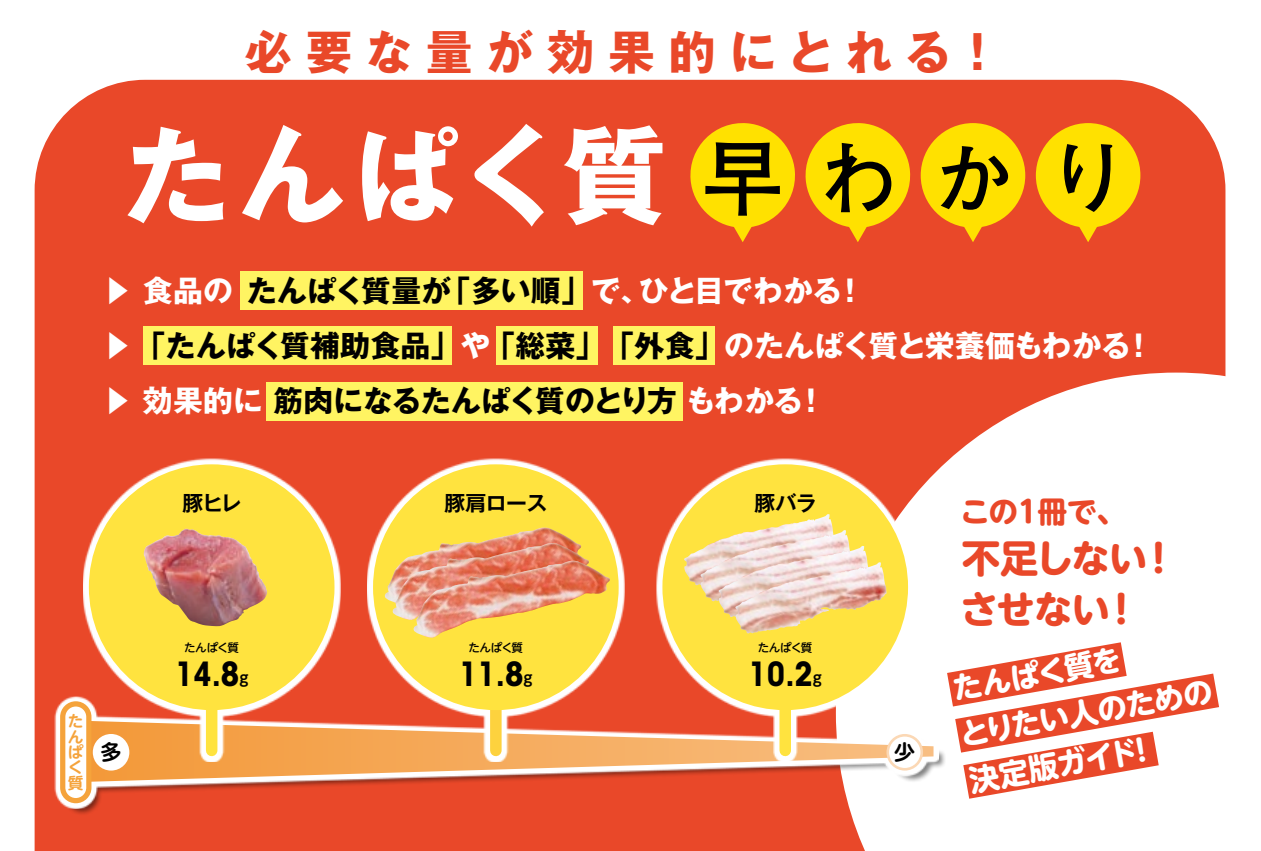
<style>
.page{position:relative;width:1261px;height:851px;background:#fff}
.page>*{position:absolute;margin:0;border:0;box-sizing:border-box;transform-origin:0 0}
.t1{font:700 106.2px "Gothic MB101 Pr 5";letter-spacing:.04em;color:#fff}
.t2{font:700 46.8px "Gothic MB101 Pr 5";letter-spacing:.29em;color:#e94829}
.t3{font:700 38.4px/51px "UD Shin M Go Pr 6 N";letter-spacing:-.025em;color:#e94829}
.t4{font:700 condensed 33px "ITC Avant Garde Std";color:#000}
.t5{font:700 29.7px/55.2px "Gothic MB101 Pr 5";letter-spacing:.01em;color:#000}
.t6{font:700 29.7px/46.8px "UD Shin M Go Pr 6 N";color:#fff}
.t7{font:700 29.7px "UD Shin M Go Pr 6 N";letter-spacing:-.015em;color:#e94829}
.t8{font:700 21px "Gothic MB101 Pr 5 De";letter-spacing:-.03em;color:#000}
.t9{font:700 21px "UD Shin M Go Pr 6 N De";color:#000}
.t10{font:700 15.6px/15.3px "UD Shin M Go Pr 6 N De";color:#f5a33b}
.t11{font:700 14.4px "UD Shin M Go Pr 6 N De";color:#000}
.t12{font:500 11.4px "UD Shin M Go Pr 6 N";letter-spacing:-.06em;color:#000}
.s1{color:#fff}
</style>
<div class="page">
<div style="left:35px;top:80px;width:1190px;height:770px;background:#e94829"></div>
<svg style="left:836px;top:372px;width:390px;height:478px"></svg>
<div style="left:240px;top:271px;width:343px;height:38px;background:#fff462"></div>
<div style="left:143px;top:326px;width:308px;height:39px;background:#fff462"></div>
<div style="left:266px;top:382px;width:417px;height:38px;background:#fff462"></div>
<div style="left:496px;top:326px;width:101px;height:39px;background:#fff462"></div>
<div style="left:613px;top:326px;width:101px;height:39px;background:#fff462"></div>
<div style="left:920px;top:123px;width:105px;height:105px;background:#ffe100;border-radius:50%"></div>
<svg style="left:958px;top:225px;width:29px;height:17px"></svg>
<div style="left:1036px;top:123px;width:104px;height:105px;background:#ffe100;border-radius:50%"></div>
<svg style="left:688px;top:121px;width:109px;height:121px;background:#ce890d"></svg>
<svg style="left:803px;top:121px;width:109px;height:121px;background:#da930d"></svg>
<svg style="left:940px;top:146px;width:68px;height:64px"></svg>
<svg style="left:1064px;top:144px;width:48px;height:98px"></svg>
<svg style="left:910px;top:619px;width:316px;height:202px"></svg>
<div style="left:63px;top:704px;width:883px;height:111px;background:#000;opacity:.5"></div>
<svg style="left:55px;top:695px;width:884px;height:113px;fill:#e94829"></svg>
<svg style="left:91px;top:720px;width:842px;height:61px"></svg>
<div style="left:93px;top:733px;width:36px;height:37px;background:#fff;border-radius:50%"></div>
<svg style="left:888px;top:735px;width:34px;height:34px"></svg>
<div style="left:886px;top:733px;width:37px;height:37px;border:3px solid #fbd8b5;border-radius:50%"></div>
<div style="left:63px;top:703px;width:26px;height:97px;background:#fff;border-radius:13px"></div>
<div style="left:60px;top:701px;width:31px;height:102px;border:5px solid #f5a33b;border-radius:13px"></div>
<svg style="left:83px;top:458px;width:257px;height:304px"></svg>
<div style="left:206px;top:592px;width:11px;height:158px;background:#ffe33f"></div>
<div style="left:89px;top:464px;width:245px;height:246px;background:#ffe33f;border-radius:50%"></div>
<svg style="left:367px;top:458px;width:258px;height:304px;fill:#e94829"></svg>
<div style="left:490px;top:592px;width:11px;height:158px;background:#fdd23e"></div>
<div style="left:373px;top:464px;width:246px;height:246px;background:#ffe33f;border-radius:50%"></div>
<svg style="left:656px;top:458px;width:258px;height:304px"></svg>
<div style="left:779px;top:592px;width:12px;height:158px;background:#ffe33f"></div>
<div style="left:662px;top:464px;width:246px;height:246px;background:#ffe33f;border-radius:50%"></div>
<img style="left:144px;top:528px;width:123px;height:98px">
<img style="left:684px;top:515px;width:142px;height:70px">
<img style="left:700px;top:531px;width:142px;height:70px">
<img style="left:718px;top:547px;width:142px;height:70px">
<img style="left:735px;top:563px;width:142px;height:70px">
<img style="left:385px;top:527px;width:158px;height:75px">
<img style="left:393px;top:543px;width:155px;height:76px">
<img style="left:413px;top:560px;width:159px;height:77px">
<h2 class="t2" style="left:245px;top:13px;width:757px">必要な量が効果的にとれる！</h2>
<h1 class="t1" style="left:124px;top:87px;width:545px">たんぱく質</h1>
<p class="t5" style="left:103px;top:260px;width:1052px"><span class="s1">▶ 食品の</span> たんぱく質量が「多い順」<span class="s1">で、ひと目でわかる！<br>▶</span> 「たんぱく質補助食品」<span class="s1">や</span>「総菜」「外食」<span class="s1">のたんぱく質と栄養価もわかる！▶ 効果的に</span> 筋肉になるたんぱく質のとり方 <span class="s1">もわかる！</span></p>
<p class="t8" style="left:183px;top:485px;width:60px">豚ヒレ</p>
<p class="t8" style="left:444px;top:485px;width:104px">豚肩ロース</p>
<p class="t8" style="left:754px;top:485px;width:63px">豚バラ</p>
<p class="t10" style="left:68px;top:712px;width:17px">たんぱく質</p>
<p class="t12" style="left:184px;top:638px;width:56px">たんぱく質</p>
<p class="t4" style="left:175px;top:652px;width:66px">14.8</p>
<p class="t11" style="left:239px;top:665px;width:10px">g</p>
<p class="t12" style="left:468px;top:638px;width:56px">たんぱく質</p>
<p class="t4" style="left:459px;top:652px;width:66px">11.8</p>
<p class="t11" style="left:523px;top:665px;width:10px">g</p>
<p class="t12" style="left:758px;top:638px;width:56px">たんぱく質</p>
<p class="t4" style="left:748px;top:652px;width:66px">10.2</p>
<p class="t11" style="left:813px;top:665px;width:10px">g</p>
<p class="t9" style="left:101px;top:734px;width:22px">多</p>
<p class="t9" style="left:894px;top:734px;width:22px">少</p>
<p class="t7" style="left:960px;top:486px;width:167px">この1冊で、</p>
<p class="t3" style="left:960px;top:530px;width:219px">不足しない！させない！</p>
<p class="t6" style="left:947px;top:663px;width:258px;rotate:-10deg">たんぱく質を<br>とりたい人のための決定版ガイド！</p>
</div>
